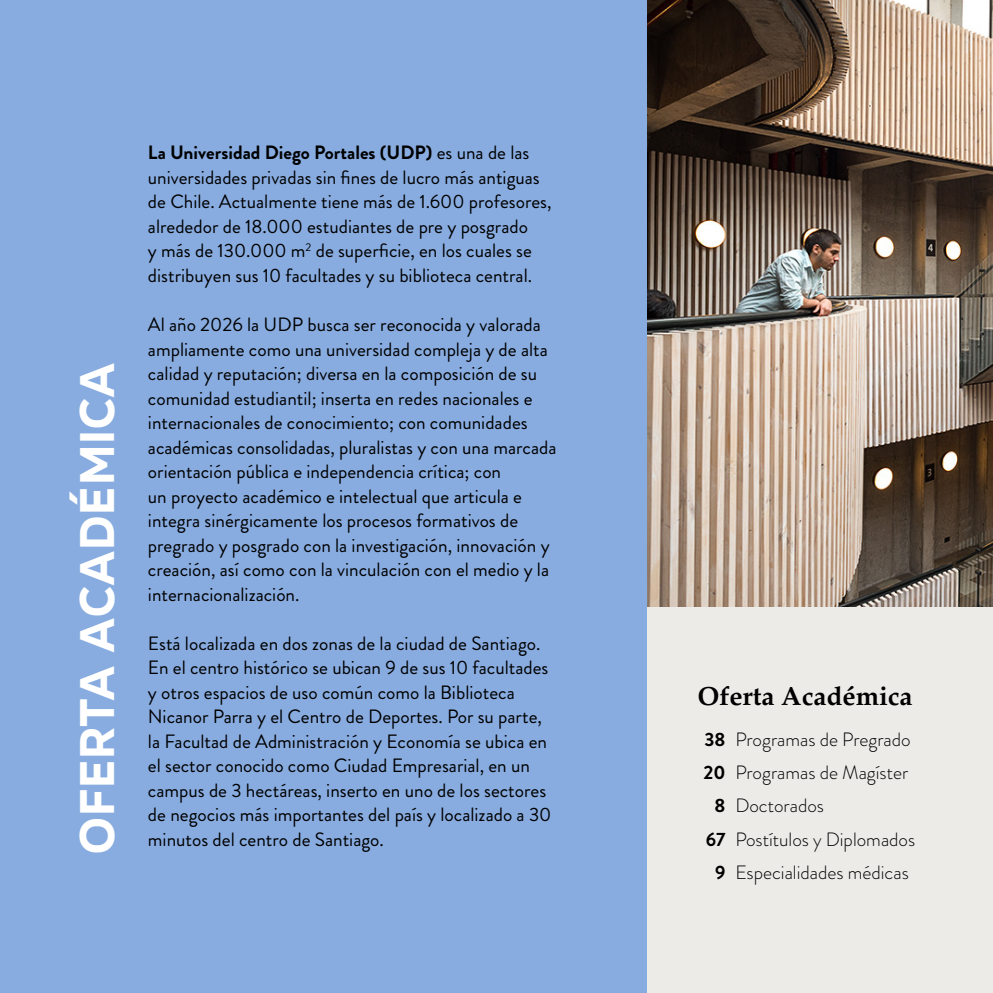
<style>
.page{position:relative;width:993px;height:993px;background:#fff}
.page>*{position:absolute;margin:0;border:0;box-sizing:border-box;transform-origin:0 0}
.t1{font:49px "Organetto Variable";letter-spacing:.02em;color:#fff}
.t2{font:700 26.25px "Palatino";color:#000}
.t3{font:19.25px/24.5px "Brandon Grotesque";color:#000}
.t4{font:300 19.25px/33.2px "Brandon Grotesque";color:#000}
.t5{font:700 19.25px/33.2px "Brandon Grotesque";color:#000;text-align:right}
.s1{font-weight:700}
</style>
<div class="page">
<div style="left:0;top:0;width:647px;height:992px;background:#88ace0"></div>
<div style="left:647px;top:606px;width:345px;height:386px;background:#edebe8"></div>
<img style="left:647px;top:0;width:345px;height:606px">
<h1 class="t1" style="left:68px;top:853px;width:492px;rotate:-90deg">Oferta académica</h1>
<p class="t3" style="left:148px;top:141px;width:405px"><span class="s1">La Universidad Diego Portales (UDP)</span> es una de las universidades privadas sin fines de lucro más antiguas de Chile. Actualmente tiene más de 1.600 profesores, alrededor de 18.000 estudiantes de pre y posgrado<br>y más de 130.000 m<sup>2</sup> de superficie, en los cuales se distribuyen sus 10 facultades y su biblioteca central.</p>
<p class="t3" style="left:148px;top:312px;width:410px">Al año 2026 la UDP busca ser reconocida y valorada ampliamente como una universidad compleja y de alta calidad y reputación; diversa en la composición de su comunidad estudiantil; inserta en redes nacionales e internacionales de conocimiento; con comunidades académicas consolidadas, pluralistas y con una marcada orientación pública e independencia crítica; con<br>un proyecto académico e intelectual que articula e integra sinérgicamente los procesos formativos de pregrado y posgrado con la investigación, innovación y creación, así como con la vinculación con el medio y la internacionalización.</p>
<p class="t3" style="left:148px;top:631px;width:405px">Está localizada en dos zonas de la ciudad de Santiago.<br>En el centro histórico se ubican 9 de sus 10 facultades y otros espacios de uso común como la Biblioteca Nicanor Parra y el Centro de Deportes. Por su parte, la Facultad de Administración y Economía se ubica en el sector conocido como Ciudad Empresarial, en un campus de 3 hectáreas, inserto en uno de los sectores de negocios más importantes del país y localizado a 30 minutos del centro de Santiago.</p>
<h2 class="t2" style="left:697px;top:673px;width:217px">Oferta Académica</h2>
<p class="t5" style="left:703px;top:722px;width:24px">38<br>20<br>8<br>67<br>9</p>
<p class="t4" style="left:735px;top:722px;width:181px">Programas de Pregrado<br>Programas de Magíster<br>Doctorados<br>Postítulos y Diplomados<br>Especialidades médicas</p>
</div>
